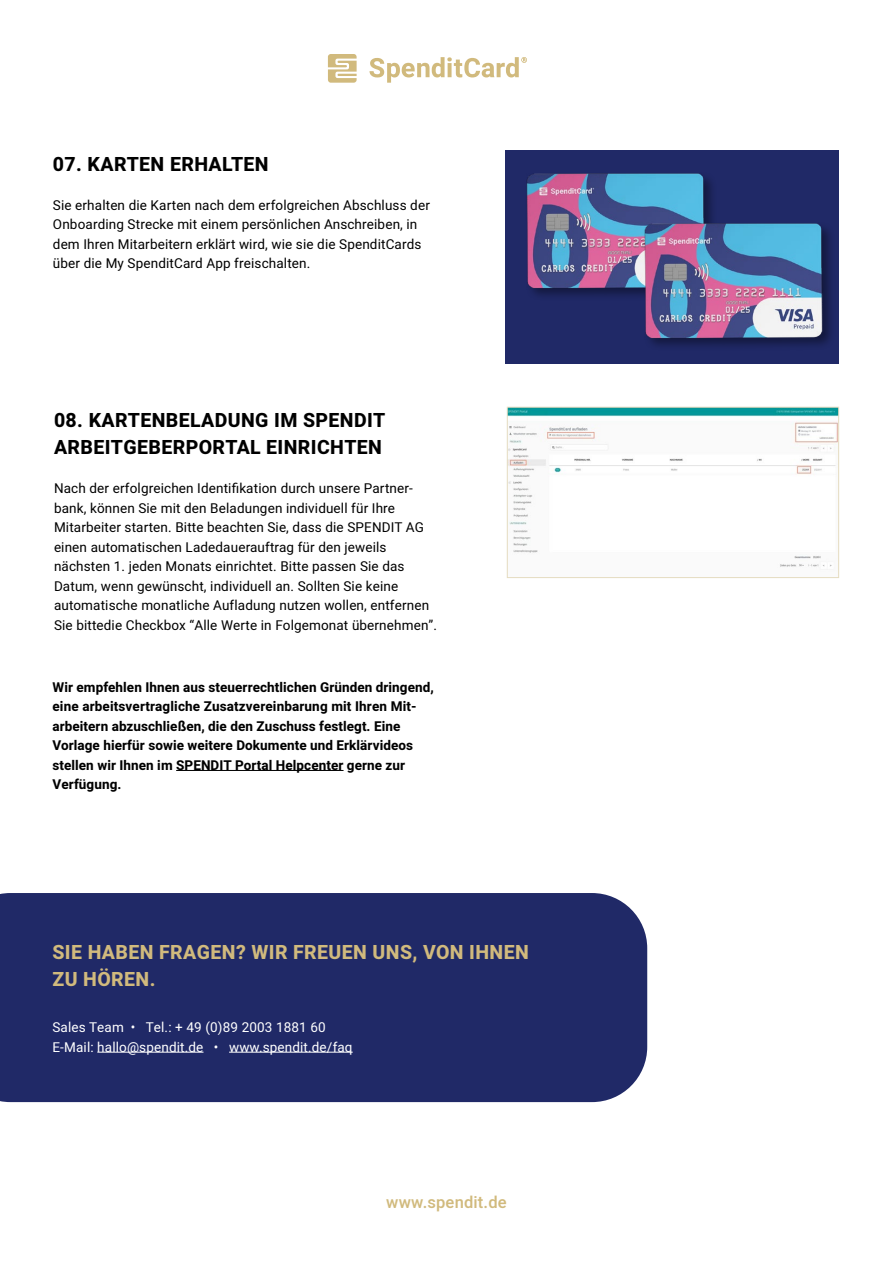
<style>
.page{position:relative;width:893px;height:1263px;background:#fff}
.page>*{position:absolute;margin:0;border:0;box-sizing:border-box;transform-origin:0 0}
.t1{font:800 19.5px/27px "Heebo";letter-spacing:.02em;color:#000}
.t2{font:800 19.5px/27px "Heebo";letter-spacing:.02em;color:#d1ba7d}
.t3{font:500 16.5px "Heebo";letter-spacing:.01em;color:#d1ba7d}
.t4{font:13.5px/19.5px "Heebo";letter-spacing:.01em;color:#000}
.t5{font:700 13.5px/19.5px "Heebo";letter-spacing:.005em;color:#000}
.t6{font:13.5px/19.5px "Heebo";letter-spacing:.01em;color:#fff}
</style>
<div class="page">
<svg style="left:328px;top:54px;width:29px;height:29px"></svg>
<svg style="left:369px;top:57px;width:158px;height:26px"></svg>
<img style="left:509px;top:409px;width:328px;height:161px">
<div style="left:507px;top:407px;width:332px;height:171px;border:1px solid #e5dcc0"></div>
<div style="left:0;top:893px;width:647px;height:209px;background:#202967"></div>
<hr style="left:97px;top:1052px;width:106px;height:1px;background:#fff">
<hr style="left:229px;top:1052px;width:124px;height:1px;background:#fff">
<hr style="left:176px;top:770px;width:168px;height:1px;background:#000">
<div style="left:506px;top:150px;width:333px;height:214px;background:#202967"></div>
<img style="left:526px;top:173px;width:186px;height:123px">
<img style="left:631px;top:202px;width:200px;height:144px">
<h1 class="t1" style="left:53px;top:151px;width:217px">07. KARTEN ERHALTEN</h1>
<p class="t4" style="left:53px;top:195px;width:378px">Sie erhalten die Karten nach dem erfolgreichen Abschluss der Onboarding Strecke mit einem persönlichen Anschreiben, in dem Ihren Mitarbeitern erklärt wird, wie sie die SpenditCards über die My SpenditCard App freischalten.</p>
<h1 class="t1" style="left:54px;top:407px;width:333px">08. KARTENBELADUNG IM SPENDIT<br>ARBEITGEBERPORTAL EINRICHTEN</h1>
<p class="t4" style="left:54px;top:479px;width:385px">Nach der erfolgreichen Identifikation durch unsere Partner&shy;bank, können Sie mit den Beladungen individuell für Ihre Mitarbeiter starten. Bitte beachten Sie, dass die SPENDIT AG einen automatischen Ladedauerauftrag für den jeweils nächsten 1. jeden Monats einrichtet. Bitte passen Sie das Datum, wenn gewünscht, individuell an. Sollten Sie keine automatische monatliche Aufladung nutzen wollen, entfernen Sie bittedie Checkbox “Alle Werte in Folgemonat übernehmen”.</p>
<p class="t5" style="left:53px;top:678px;width:383px">Wir empfehlen Ihnen aus steuerrechtlichen Gründen dringend, eine arbeitsvertragliche Zusatzvereinbarung mit Ihren Mit&shy;arbeitern abzuschließen, die den Zuschuss festlegt. Eine Vorlage hierfür sowie weitere Dokumente und Erklärvideos stellen wir Ihnen im SPENDIT Portal Helpcenter gerne zur Verfügung.</p>
<h1 class="t2" style="left:53px;top:939px;width:478px">SIE HABEN FRAGEN? WIR FREUEN UNS, VON IHNEN<br>ZU HÖREN.</h1>
<p class="t6" style="left:53px;top:1017px;width:302px">Sales Team • Tel.: + 49 (0)89 2003 1881 60<br>E-Mail: hallo@spendit.de • www.spendit.de/faq</p>
<p class="t3" style="left:386px;top:1190px;width:122px">www.spendit.de</p>
</div>
